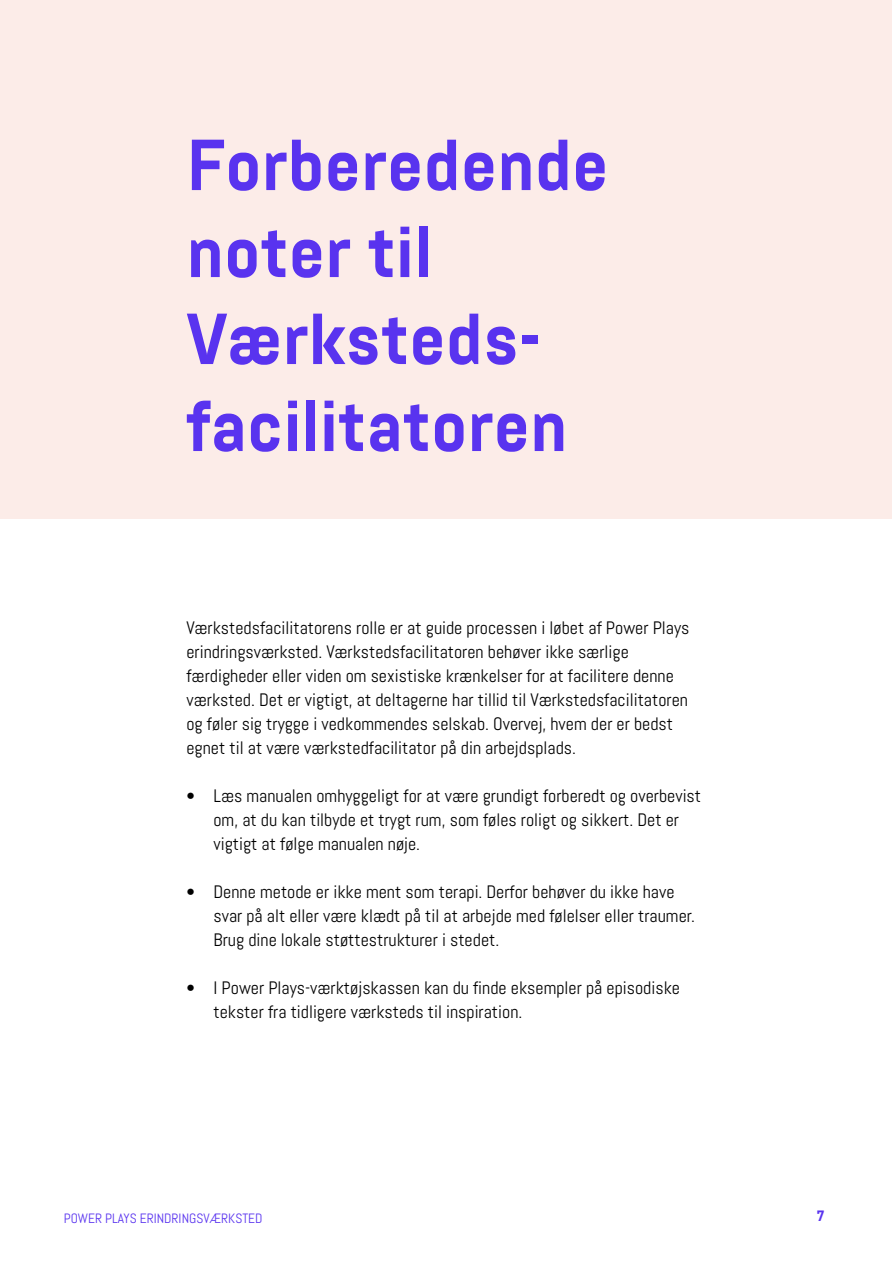
<style>
.page{position:relative;width:893px;height:1263px;background:#fff}
.page>*{position:absolute;margin:0;border:0;box-sizing:border-box;transform-origin:0 0}
.t1{font:700 72px/87px "Abel Pro";color:#5933ef}
.t2{font:18px/24px "Abel";color:#000}
.t3{font:700 15px "Abel Pro";color:#5933ef}
.t4{font:13.5px "Abel";color:#5933ef}
</style>
<div class="page">
<div style="left:0;top:0;width:892px;height:519px;background:#fcece8"></div>
<h1 class="t1" style="left:186px;top:123px;width:424px">Forberedende noter til<br>Værksteds&shy;facilitatoren</h1>
<p class="t2" style="left:186px;top:616px;width:504px">Værkstedsfacilitatorens rolle er at guide processen i løbet af Power Plays erindringsværksted. Værkstedsfacilitatoren behøver ikke særlige færdigheder eller viden om sexistiske krænkelser for at facilitere denne værksted. Det er vigtigt, at deltagerne har tillid til Værkstedsfacilitatoren og føler sig trygge i vedkommendes selskab. Overvej, hvem der er bedst egnet til at være værkstedfacilitator på din arbejdsplads.</p>
<p class="t2" style="left:213px;top:784px;width:489px;text-indent:-27px">• Læs manualen omhyggeligt for at være grundigt forberedt og overbevist om, at du kan tilbyde et trygt rum, som føles roligt og sikkert. Det er vigtigt at følge manualen nøje.</p>
<p class="t2" style="left:213px;top:880px;width:483px;text-indent:-27px">• Denne metode er ikke ment som terapi. Derfor behøver du ikke have svar på alt eller være klædt på til at arbejde med følelser eller traumer.<br>Brug dine lokale støttestrukturer i stedet.</p>
<p class="t2" style="left:213px;top:976px;width:468px;text-indent:-27px">• I Power Plays-værktøjskassen kan du finde eksempler på episodiske tekster fra tidligere værksteds til inspiration.</p>
<p class="t4" style="left:64px;top:1210px;width:200px">POWER PLAYS ERINDRINGSVÆRKSTED</p>
<p class="t3" style="left:816px;top:1205px;width:10px">7</p>
</div>
